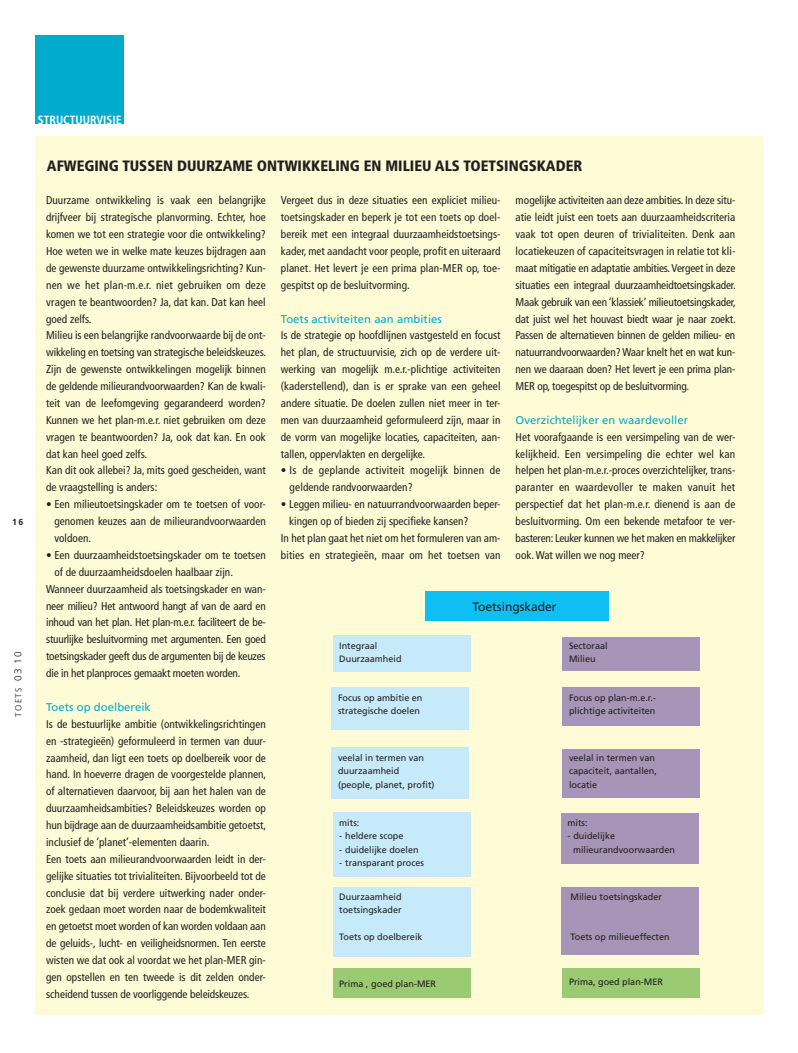
<style>
.page{position:relative;width:798px;height:1053px;background:#fff}
.page>*{position:absolute;margin:0;border:0;box-sizing:border-box;transform-origin:0 0}
._12_kaderkop{font:900 condensed 15px "Frutiger";color:#231f20}
.t1{font:12.25px "Frutiger";color:#231f20}
._00_rubriek{font:700 condensed 11.88px "Frutiger";color:#fff}
._13_kadertekst{font:condensed 11.25px/16.9px "Frutiger";color:#231f20;text-align:justify}
._21_subkop{font:11.25px "Frutiger";letter-spacing:.005em;color:#00abcd}
._13_kadertekst-2{font:condensed 11.25px/16.9px "Frutiger";letter-spacing:.02em;color:#231f20}
.t2{font:9.25px/13.2px "Frutiger";color:#231f20}
.t3{font:300 8.75px "Frutiger";letter-spacing:.14em;color:#231f20}
.t4{font:700 8.75px "Frutiger";color:#231f20}
.s1{font-size:10px}
</style>
<div class="page">
<div style="left:35px;top:137px;width:727px;height:877px;background:#fffbd6"></div>
<div style="left:35px;top:35px;width:89px;height:89px;background:#00abcd"></div>
<div style="left:425px;top:591px;width:183px;height:29px;background:#0dbff2"></div>
<div style="left:333px;top:635px;width:137px;height:37px;background:#c6eafa"></div>
<div style="left:333px;top:887px;width:137px;height:69px;background:#c6eafa"></div>
<div style="left:331px;top:686px;width:137px;height:43px;background:#c6eafa"></div>
<div style="left:333px;top:812px;width:137px;height:65px;background:#c6eafa"></div>
<div style="left:560px;top:887px;width:138px;height:68px;background:#a695b7"></div>
<div style="left:331px;top:747px;width:137px;height:51px;background:#c6eafa"></div>
<div style="left:562px;top:748px;width:137px;height:49px;background:#a695b7"></div>
<div style="left:562px;top:686px;width:137px;height:39px;background:#a695b7"></div>
<div style="left:562px;top:636px;width:137px;height:34px;background:#a695b7"></div>
<div style="left:561px;top:813px;width:137px;height:50px;background:#a695b7"></div>
<div style="left:333px;top:968px;width:137px;height:29px;background:#9aca71"></div>
<div style="left:562px;top:968px;width:137px;height:29px;background:#9aca71"></div>
<p class="t4" style="left:12px;top:517px;width:12px">16</p>
<p class="t3" style="left:13px;top:716px;width:67px;rotate:-90deg">TOETS <span class="s1">03 10</span></p>
<p class="_00_rubriek" style="left:38px;top:113px;width:85px">STRUCTUURVISIE</p>
<p class="_12_kaderkop" style="left:47px;top:156px;width:141px">AFWEGING TUSSEN DUU</p>
<p class="_12_kaderkop" style="left:206px;top:156px;width:377px">RZAME ONTWIKKELING EN MILIEU ALS TOETSINGSKADER</p>
<p class="_13_kadertekst" style="left:46px;top:192px;width:221px">Duurzame ontwikkeling is vaak een belangrijke drijfveer bij strategische planvorming. Echter, hoe komen we tot een strategie voor die ontwikkeling?<br>Hoe weten we in welke mate keuzes bijdragen aan de gewenste duurzame ontwikkelingsrichting? Kun&shy;nen we het plan-m.e.r. niet gebruiken om deze vragen te beantwoorden? Ja, dat kan. Dat kan heel goed zelfs.</p>
<p class="_13_kadertekst" style="left:46px;top:327px;width:221px">Milieu is een belangrijke randvoorwaarde bij de ont&shy;wikkeling en toetsing van strategische beleidskeuzes.<br>Zijn de gewenste ontwikkelingen mogelijk binnen de geldende milieurandvoorwaarden? Kan de kwali&shy;teit van de leefomgeving gegarandeerd worden?<br>Kunnen we het plan-m.e.r. niet gebruiken om deze vragen te beantwoorden? Ja, ook dat kan. En ook dat kan heel goed zelfs.</p>
<p class="_13_kadertekst" style="left:46px;top:462px;width:221px">Kan dit ook allebei? Ja, mits goed gescheiden, want de vraagstelling is anders:</p>
<p class="_13_kadertekst" style="left:54px;top:496px;width:213px;text-indent:-8px">• Een milieutoetsingskader om te toetsen of voor&shy;genomen keuzes aan de milieurandvoorwaarden voldoen.</p>
<p class="_13_kadertekst" style="left:54px;top:546px;width:213px;text-indent:-8px">• Een duurzaamheidstoetsingskader om te toetsen of de duurzaamheidsdoelen haalbaar zijn.</p>
<p class="_13_kadertekst" style="left:46px;top:580px;width:221px">Wanneer duurzaamheid als toetsingskader en wan&shy;neer milieu? Het antwoord hangt af van de aard en inhoud van het plan. Het plan-m.e.r. faciliteert de be&shy;stuurlijke besluitvorming met argumenten. Een goed toetsingskader geeft dus de argumenten bij de keuzes die in het planproces gemaakt moeten worden.</p>
<p class="_21_subkop" style="left:46px;top:700px;width:106px">Toets op doelbereik</p>
<p class="_13_kadertekst" style="left:46px;top:715px;width:221px">Is de bestuurlijke ambitie (ontwikkelingsrichtingen en -strategieën) geformuleerd in termen van duur&shy;zaamheid, dan ligt een toets op doelbereik voor de hand. In hoeverre dragen de voorgestelde plannen, of alternatieven daarvoor, bij aan het halen van de duurzaamheidsambities? Beleidskeuzes worden op hun bijdrage aan de duurzaamheidsambitie getoetst, inclusief de ‘planet’-elementen daarin.</p>
<p class="_13_kadertekst" style="left:46px;top:850px;width:221px">Een toets aan milieurandvoorwaarden leidt in der&shy;gelijke situaties tot trivialiteiten. Bijvoorbeeld tot de conclusie dat bij verdere uitwerking nader onder&shy;zoek gedaan moet worden naar de bodemkwaliteit en getoetst moet worden of kan worden voldaan aan de geluids-, lucht- en veiligheidsnormen. Ten eerste wisten we dat ook al voordat we het plan-MER gin&shy;gen opstellen en ten tweede is dit zelden onder&shy;scheidend tussen de voorliggende beleidskeuzes.</p>
<p class="_13_kadertekst" style="left:281px;top:192px;width:221px">Vergeet dus in deze situaties een expliciet milieu&shy;toetsingskader en beperk je tot een toets op doel&shy;bereik met een integraal duurzaamheidstoetsings&shy;kader, met aandacht voor people, profit en uiteraard planet. Het levert je een prima plan-MER op, toe&shy;gespitst op de besluitvorming.</p>
<p class="_21_subkop" style="left:281px;top:312px;width:162px">Toets activiteiten aan ambities</p>
<p class="_13_kadertekst" style="left:281px;top:327px;width:221px">Is de strategie op hoofdlijnen vastgesteld en focust het plan, de structuurvisie, zich op de verdere uit&shy;werking van mogelijk m.e.r.-plichtige activiteiten (kaderstellend), dan is er sprake van een geheel andere situatie. De doelen zullen niet meer in ter&shy;men van duurzaamheid geformuleerd zijn, maar in de vorm van mogelijke locaties, capaciteiten, aan&shy;tallen, oppervlakten en dergelijke.</p>
<p class="_13_kadertekst-2" style="left:289px;top:462px;width:212px;text-indent:-9px">• Is de geplande activiteit mogelijk binnen de geldende randvoorwaarden?</p>
<p class="_13_kadertekst" style="left:289px;top:496px;width:213px;text-indent:-8px">• Leggen milieu- en natuurrandvoorwaarden beper&shy;kingen op of bieden zij specifieke kansen?</p>
<p class="_13_kadertekst" style="left:281px;top:529px;width:221px">In het plan gaat het niet om het formuleren van am&shy;bities en strategieën, maar om het toetsen van</p>
<p class="_13_kadertekst" style="left:515px;top:192px;width:221px">mogelijke activiteiten aan deze ambities. In deze situ&shy;atie leidt juist een toets aan duurzaamheidscriteria vaak tot open deuren of trivialiteiten. Denk aan locatiekeuzen of capaciteitsvragen in relatie tot kli&shy;maat mitigatie en adaptatie ambities. Vergeet in deze situaties een integraal duurzaamheidtoetsingskader.<br>Maak gebruik van een ‘klassiek’ milieutoetsingskader, dat juist wel het houvast biedt waar je naar zoekt.<br>Passen de alternatieven binnen de gelden milieu- en natuurrandvoorwaarden? Waar knelt het en wat kun&shy;nen we daaraan doen? Het levert je een prima plan-MER op, toegespitst op de besluitvorming.</p>
<p class="_21_subkop" style="left:515px;top:413px;width:174px">Overzichtelijker en waardevoller</p>
<p class="_13_kadertekst" style="left:515px;top:428px;width:221px">Het voorafgaande is een versimpeling van de wer&shy;kelijkheid. Een versimpeling die echter wel kan helpen het plan-m.e.r.-proces overzichtelijker, trans&shy;paranter en waardevoller te maken vanuit het perspectief dat het plan-m.e.r. dienend is aan de besluitvorming. Om een bekende metafoor te ver&shy;basteren: Leuker kunnen we het maken en makkelijker ook. Wat willen we nog meer?</p>
<p class="t2" style="left:339px;top:639px;width:64px">Integraal<br>Duurzaamheid</p>
<p class="t2" style="left:338px;top:691px;width:86px">Focus op ambitie en strategische doelen</p>
<p class="t1" style="left:472px;top:599px;width:86px">Toetsingskader</p>
<p class="t2" style="left:568px;top:639px;width:40px">Sectoraal<br>Milieu</p>
<p class="t2" style="left:568px;top:691px;width:89px">Focus op plan-m.e.r.- plichtige activiteiten</p>
<p class="t2" style="left:338px;top:751px;width:98px">veelal in termen van duurzaamheid (people, planet, profit)</p>
<p class="t2" style="left:568px;top:751px;width:89px">veelal in termen van capaciteit, aantallen, locatie</p>
<p class="t2" style="left:339px;top:816px;width:22px">mits:</p>
<p class="t2" style="left:339px;top:829px;width:66px">- heldere scope</p>
<p class="t2" style="left:339px;top:842px;width:81px">- duidelijke doelen</p>
<p class="t2" style="left:339px;top:855px;width:86px">- transparant proces</p>
<p class="t2" style="left:339px;top:889px;width:64px">Duurzaamheid toetsingskader</p>
<p class="t2" style="left:339px;top:929px;width:85px">Toets op doelbereik</p>
<p class="t2" style="left:567px;top:816px;width:22px">mits:</p>
<p class="t2" style="left:572px;top:829px;width:103px;text-indent:-5px">- duidelijke milieurandvoorwaarden</p>
<p class="t2" style="left:570px;top:889px;width:93px">Milieu toetsingskader</p>
<p class="t2" style="left:570px;top:929px;width:101px">Toets op milieueffecten</p>
<p class="t2" style="left:339px;top:976px;width:98px">Prima , goed plan-MER</p>
<p class="t2" style="left:568px;top:975px;width:95px">Prima, goed plan-MER</p>
</div>
